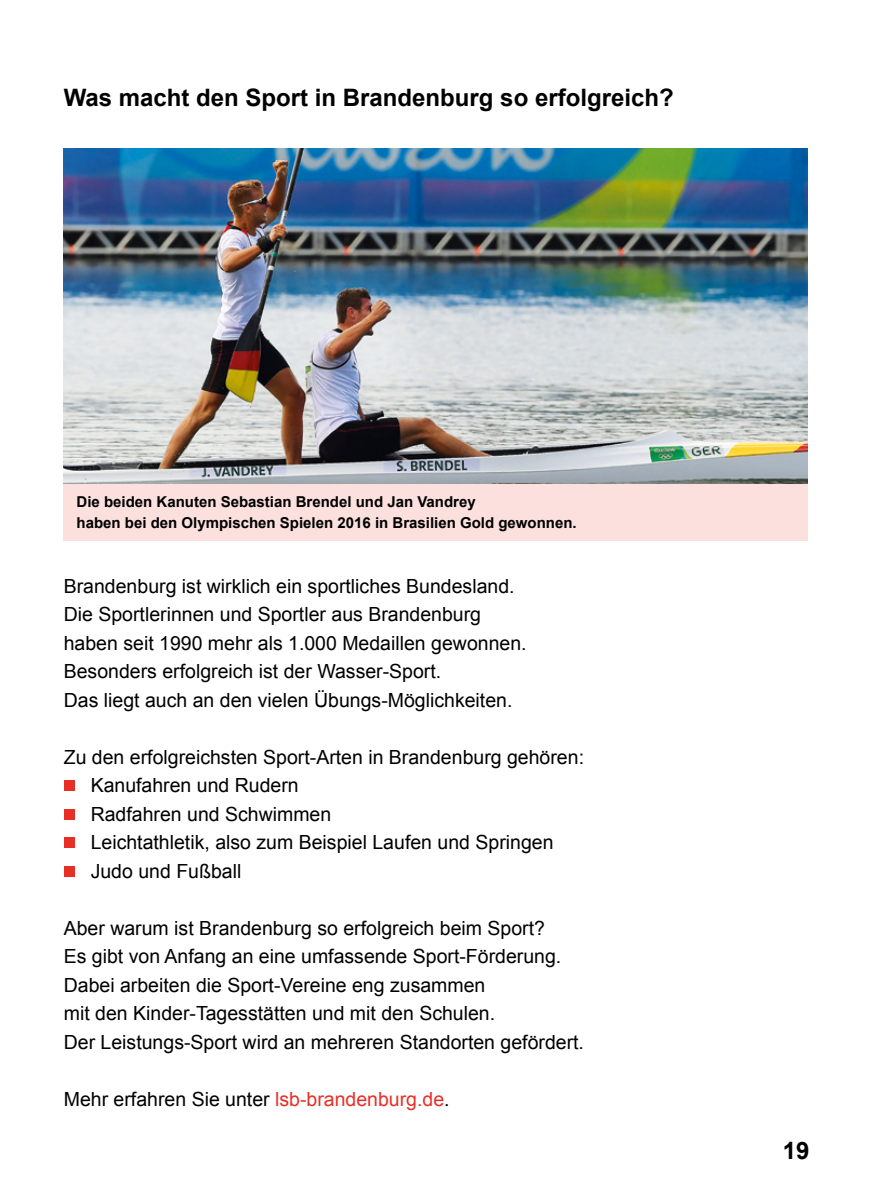
<style>
.page{position:relative;width:893px;height:1191px;background:#fff}
.page>*{position:absolute;margin:0;border:0;box-sizing:border-box;transform-origin:0 0}
.t1{font:700 24px "Arial";color:#000}
.t2{font:19.5px/28.5px "Arial";color:#000}
.t3{font:700 15px/21px "Arial";color:#000}
.s1{color:#e63027}
</style>
<div class="page">
<div style="left:64px;top:483px;width:744px;height:58px;background:#fbe0de"></div>
<div style="left:64px;top:780px;width:10px;height:11px;background:#e63027"></div>
<div style="left:64px;top:808px;width:10px;height:11px;background:#e63027"></div>
<div style="left:64px;top:837px;width:10px;height:11px;background:#e63027"></div>
<div style="left:64px;top:865px;width:10px;height:11px;background:#e63027"></div>
<img style="left:64px;top:149px;width:744px;height:334px">
<p class="t1" style="left:64px;top:82px;width:611px">Was macht den Sport in Brandenburg so erfolgreich?</p>
<p class="t3" style="left:77px;top:492px;width:502px">Die beiden Kanuten Sebastian Brendel und Jan Vandrey<br>haben bei den Olympischen Spielen 2016 in Brasilien Gold gewonnen.</p>
<p class="t2" style="left:64px;top:572px;width:464px">Brandenburg ist wirklich ein sportliches Bundesland.<br>Die Sportlerinnen und Sportler aus Brandenburg haben seit 1990 mehr als 1.000 Medaillen gewonnen.<br>Besonders erfolgreich ist der Wasser-Sport.<br>Das liegt auch an den vielen Übungs-Möglichkeiten.</p>
<p class="t2" style="left:91px;top:743px;width:495px;text-indent:-27px">Zu den erfolgreichsten Sport-Arten in Brandenburg gehören:<br>Kanufahren und Rudern<br>Radfahren und Schwimmen<br>Leichtathletik, also zum Beispiel Laufen und Springen Judo und Fußball</p>
<p class="t2" style="left:64px;top:914px;width:522px">Aber warum ist Brandenburg so erfolgreich beim Sport?<br>Es gibt von Anfang an eine umfassende Sport-Förderung.<br>Dabei arbeiten die Sport-Vereine eng zusammen<br>mit den Kinder-Tagesstätten und mit den Schulen.<br>Der Leistungs-Sport wird an mehreren Standorten gefördert.</p>
<p class="t2" style="left:64px;top:1085px;width:387px">Mehr erfahren Sie unter <span class="s1">lsb-brandenburg.de</span>.</p>
<p class="t1" style="left:783px;top:1134px;width:28px">19</p>
</div>
